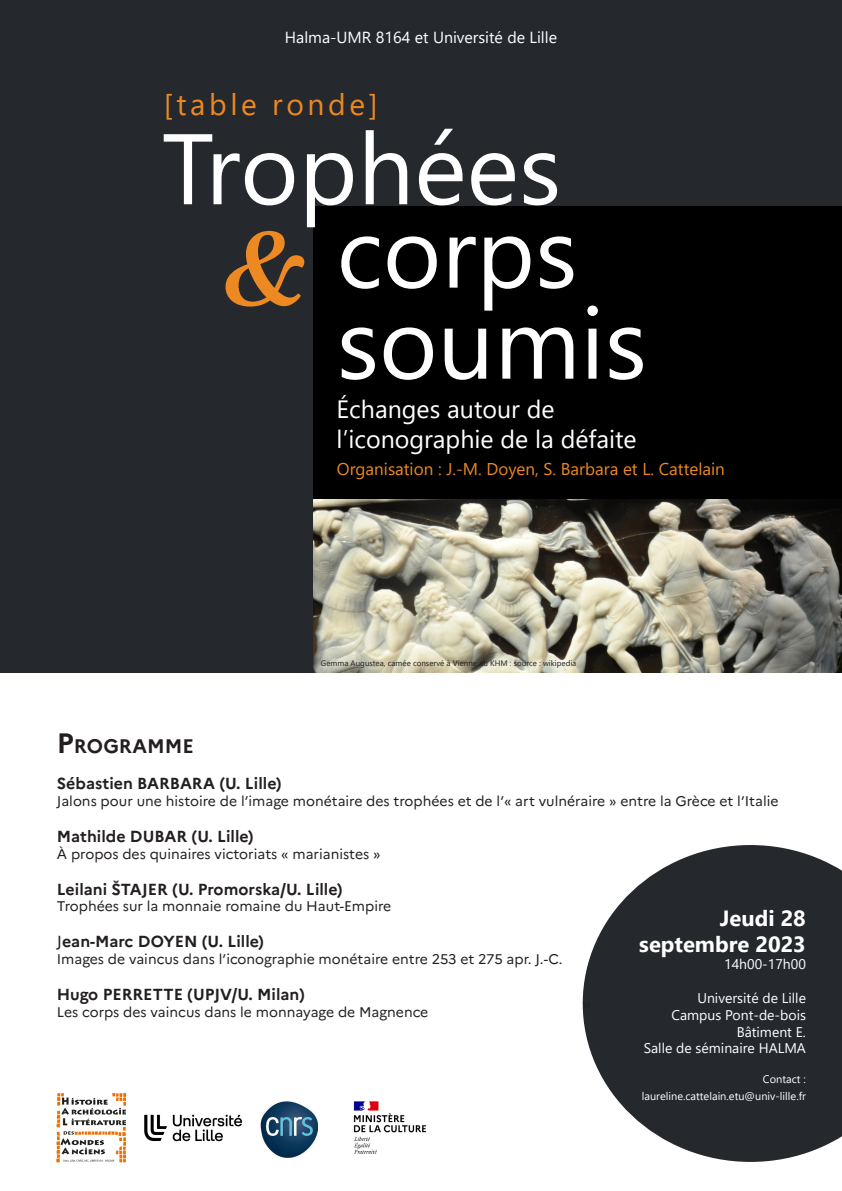
<style>
.page{position:relative;width:842px;height:1191px;background:#fff}
.page>*{position:absolute;margin:0;border:0;box-sizing:border-box;transform-origin:0 0}
.t1{font:italic 700 120px "Brill";color:#ec8922}
.t2{font:100px/91px "Segoe UI";color:#fff}
.t3{font:30px "Segoe UI";letter-spacing:.12em;color:#ec8922}
.t4{font:25px/30px "Segoe UI";color:#fff}
.t5{font:700 22px "Segoe UI";color:#fff}
.t6{font:700 19.6px "Marianne";color:#231f20}
.t7{font:17px "Segoe UI";color:#ec8922}
.t8{font:700 16px "Marianne";color:#231f20}
.t9{font:16px "Segoe UI";color:#fff}
.t10{font:14px "Marianne";color:#231f20}
.t11{font:14px "Segoe UI";color:#fff}
.t12{font:11px "Segoe UI";color:#fff}
.t13{font:8px "Segoe UI";color:#231f20}
.s1{font-size:28px}
.s2{font-weight:400}
</style>
<div class="page">
<div style="left:0;top:0;width:842px;height:672px;background:#25282d"></div>
<div style="left:314px;top:206px;width:528px;height:466px;background:#000"></div>
<img style="left:57px;top:1093px;width:69px;height:69px">
<img style="left:144px;top:1114px;width:98px;height:28px">
<img style="left:261px;top:1101px;width:56px;height:57px">
<img style="left:353px;top:1101px;width:74px;height:53px">
<img style="left:314px;top:500px;width:528px;height:172px">
<svg style="left:583px;top:845px;width:259px;height:316px;fill:#25282d"></svg>
<p class="t9" style="left:285px;top:22px;width:274px">Halma-UMR 8164 et Université de Lille</p>
<p class="t3" style="left:164px;top:76px;width:215px">[table ronde]</p>
<p class="t2" style="left:162px;top:114px;width:401px">Trophées</p>
<p class="t1" style="left:223px;top:184px;width:86px">&amp;</p>
<p class="t2" style="left:337px;top:198px;width:312px">corps soumis</p>
<p class="t4" style="left:337px;top:392px;width:302px">Échanges autour de l’iconographie de la défaite</p>
<p class="t7" style="left:337px;top:453px;width:389px">Organisation : J.-M. Doyen, S. Barbara et L. Cattelain</p>
<p class="t13" style="left:321px;top:656px;width:257px">Gemma Augustea, camée conservé à Vienne au KHM : source : wikipedia</p>
<p class="t6" style="left:57px;top:730px;width:139px"><span class="s1">P</span>ROGRAMME</p>
<p class="t8" style="left:57px;top:771px;width:226px">Sébastien BARBARA (U. Lille)</p>
<p class="t10" style="left:57px;top:790px;width:723px">Jalons pour une histoire de l’image monétaire des trophées et de l’« art vulnéraire » entre la Grèce et l’Italie</p>
<p class="t8" style="left:57px;top:823px;width:198px">Mathilde DUBAR (U. Lille)</p>
<p class="t10" style="left:57px;top:842px;width:325px">À propos des quinaires victoriats « marianistes »</p>
<p class="t8" style="left:57px;top:876px;width:287px">Leilani ŠTAJER (U. Promorska/U. Lille)</p>
<p class="t10" style="left:57px;top:895px;width:336px">Trophées sur la monnaie romaine du Haut-Empire</p>
<p class="t8" style="left:57px;top:929px;width:209px"><span class="s2">J</span>ean-Marc DOYEN (U. Lille)</p>
<p class="t10" style="left:57px;top:948px;width:507px">Images de vaincus dans l’iconographie monétaire entre 253 et 275 apr. J.-C.</p>
<p class="t8" style="left:57px;top:982px;width:249px">Hugo PERRETTE (UPJV/U. Milan)</p>
<p class="t10" style="left:57px;top:1001px;width:373px">Les corps des vaincus dans le monnayage de Magnence</p>
<p class="t5" style="left:720px;top:897px;width:88px">Jeudi 28</p>
<p class="t5" style="left:639px;top:924px;width:168px">septembre 2023</p>
<p class="t11" style="left:724px;top:951px;width:83px">14h00-17h00</p>
<p class="t11" style="left:697px;top:984px;width:110px">Université de Lille</p>
<p class="t11" style="left:671px;top:1001px;width:136px">Campus Pont-de-bois</p>
<p class="t11" style="left:737px;top:1018px;width:71px">Bâtiment E.</p>
<p class="t11" style="left:644px;top:1035px;width:164px">Salle de séminaire HALMA</p>
<p class="t12" style="left:763px;top:1069px;width:45px">Contact :</p>
<p class="t12" style="left:642px;top:1085px;width:166px">laureline.cattelain.etu@univ-lille.fr</p>
</div>
